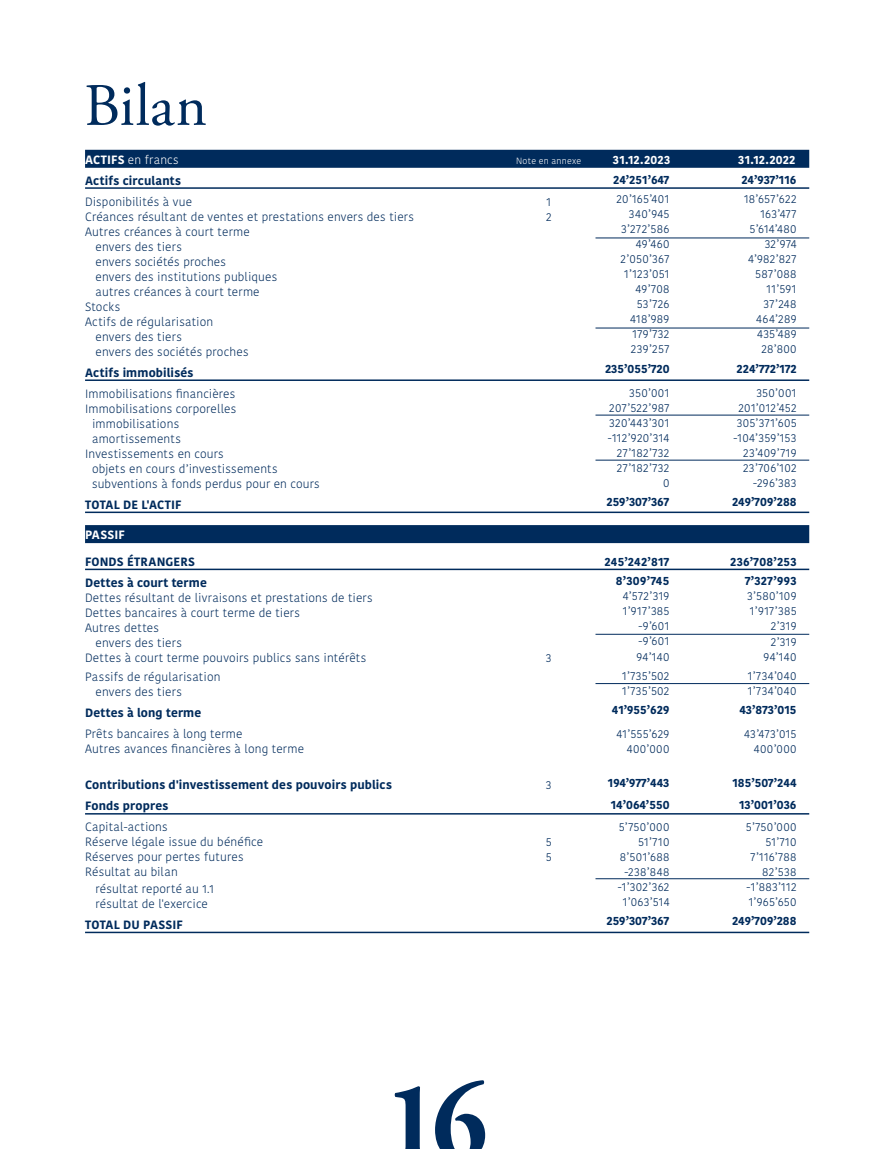
<style>
.page{position:relative;width:872px;height:1149px;background:#fff}
.page>*{position:absolute;margin:0;border:0;box-sizing:border-box;transform-origin:0 0}
.t1{font:700 112.65px "Adobe Garamond Pro";color:#002b5c;scale:.95 1}
.t2{font:60px "Adobe Garamond Pro";letter-spacing:.005em;color:#002b5c}
.t3{font:300 12px/15px "Kohinoor Bangla";letter-spacing:.015em;color:#002b5c;text-align:right}
.t4{font:700 12px/21px "Kohinoor Bangla";letter-spacing:.01em;color:#002b5c}
.t5{font:700 12px "Kohinoor Bangla";letter-spacing:.02em;color:#fff}
.t6{font:700 12px/19.2px "Kohinoor Bangla";letter-spacing:.03em;color:#002b5c;text-align:right}
.t7{font:300 12px/15px "Kohinoor Bangla";letter-spacing:.04em;color:#002b5c}
.t8{font:300 12px "Kohinoor Bangla";letter-spacing:.02em;color:#fff}
.t9{font:300 9px "Kohinoor Bangla";letter-spacing:.02em;color:#fff}
.s1{font-weight:700}
</style>
<div class="page">
<div style="left:85px;top:150px;width:724px;height:18px;background:#002b5c"></div>
<hr style="left:85px;top:187px;width:724px;height:2px;background:#002b5c">
<hr style="left:595px;top:237px;width:214px;height:1px;background:#002b5c">
<hr style="left:595px;top:327px;width:214px;height:1px;background:#002b5c">
<hr style="left:85px;top:379px;width:724px;height:2px;background:#002b5c">
<hr style="left:595px;top:414px;width:214px;height:1px;background:#002b5c">
<hr style="left:595px;top:459px;width:214px;height:1px;background:#002b5c">
<hr style="left:85px;top:511px;width:724px;height:2px;background:#002b5c">
<div style="left:85px;top:525px;width:724px;height:18px;background:#002b5c"></div>
<hr style="left:85px;top:568px;width:724px;height:2px;background:#002b5c">
<hr style="left:595px;top:633px;width:214px;height:1px;background:#002b5c">
<hr style="left:595px;top:683px;width:214px;height:1px;background:#002b5c">
<hr style="left:85px;top:812px;width:724px;height:2px;background:#002b5c">
<hr style="left:595px;top:878px;width:214px;height:1px;background:#002b5c">
<hr style="left:85px;top:931px;width:724px;height:1px;background:#002b5c">
<h2 class="t2" style="left:84px;top:70px;width:124px">Bilan</h2>
<p class="t8" style="left:85px;top:150px;width:95px"><span class="s1">ACTIFS</span> en francs</p>
<p class="t9" style="left:516px;top:154px;width:67px">Note en annexe</p>
<p class="t5" style="left:613px;top:149px;width:59px">31.12.2023</p>
<p class="t5" style="left:738px;top:149px;width:59px">31.12.2022</p>
<p class="t4" style="left:85px;top:169px;width:98px">Actifs circulants</p>
<p class="t3" style="left:85px;top:194px;width:109px">Disponibilités à vue</p>
<p class="t3" style="left:546px;top:194px;width:6px">1</p>
<p class="t3" style="left:85px;top:209px;width:330px">Créances résultant de ventes et prestations envers des tiers</p>
<p class="t3" style="left:546px;top:209px;width:7px">2</p>
<p class="t3" style="left:85px;top:224px;width:166px">Autres créances à court terme</p>
<p class="t3" style="left:95px;top:239px;width:88px">envers des tiers</p>
<p class="t3" style="left:95px;top:254px;width:132px">envers sociétés proches</p>
<p class="t3" style="left:95px;top:269px;width:183px">envers des institutions publiques</p>
<p class="t3" style="left:95px;top:284px;width:166px">autres créances à court terme</p>
<p class="t3" style="left:85px;top:299px;width:37px">Stocks</p>
<p class="t3" style="left:85px;top:314px;width:130px">Actifs de régularisation</p>
<p class="t3" style="left:95px;top:329px;width:88px">envers des tiers</p>
<p class="t3" style="left:95px;top:344px;width:155px">envers des sociétés proches</p>
<p class="t4" style="left:85px;top:361px;width:110px">Actifs immobilisés</p>
<p class="t3" style="left:85px;top:386px;width:152px">Immobilisations financières</p>
<p class="t3" style="left:85px;top:401px;width:153px">Immobilisations corporelles</p>
<p class="t3" style="left:92px;top:416px;width:89px">immobilisations</p>
<p class="t3" style="left:92px;top:431px;width:91px">amortissements</p>
<p class="t3" style="left:85px;top:446px;width:140px">Investissements en cours</p>
<p class="t3" style="left:92px;top:461px;width:187px">objets en cours d’investissements</p>
<p class="t3" style="left:92px;top:476px;width:229px">subventions à fonds perdus pour en cours</p>
<p class="t4" style="left:85px;top:493px;width:98px">TOTAL DE L'ACTIF</p>
<p class="t5" style="left:85px;top:524px;width:41px">PASSIF</p>
<p class="t4" style="left:85px;top:550px;width:123px">FONDS ÉTRANGERS<br>Dettes à court terme</p>
<p class="t3" style="left:85px;top:590px;width:289px">Dettes résultant de livraisons et prestations de tiers</p>
<p class="t3" style="left:85px;top:605px;width:216px">Dettes bancaires à court terme de tiers</p>
<p class="t3" style="left:85px;top:620px;width:76px">Autres dettes</p>
<p class="t3" style="left:95px;top:635px;width:88px">envers des tiers</p>
<p class="t3" style="left:85px;top:650px;width:283px">Dettes à court terme pouvoirs publics sans intérêts</p>
<p class="t3" style="left:546px;top:650px;width:7px">3</p>
<p class="t3" style="left:95px;top:669px;width:126px;text-align:left;text-indent:-10px">Passifs de régularisation envers des tiers</p>
<p class="t4" style="left:85px;top:701px;width:118px">Dettes à long terme</p>
<p class="t3" style="left:85px;top:726px;width:221px;text-align:left">Prêts bancaires à long terme<br>Autres avances financières à long terme</p>
<p class="t4" style="left:85px;top:773px;width:308px">Contributions d'investissement des pouvoirs publics</p>
<p class="t3" style="left:546px;top:777px;width:7px">3</p>
<p class="t4" style="left:85px;top:794px;width:85px">Fonds propres</p>
<p class="t3" style="left:85px;top:819px;width:180px;text-align:left">Capital-actions<br>Réserve légale issue du bénéfice</p>
<p class="t4" style="left:613px;top:169px;width:58px">24’251’647</p>
<p class="t3" style="left:616px;top:191px;width:54px">20’165’401<br>340’945<br>3’272’586<br>49’460<br>2’050’367<br>1’123’051<br>49’708<br>53’726<br>418’989<br>179’732<br>239’257</p>
<p class="t4" style="left:605px;top:357px;width:66px">235’055’720</p>
<p class="t3" style="left:608px;top:384px;width:63px">350’001<br>207’522’987<br>320’443’301 -112’920’314<br>27’182’732<br>27’182’732<br>0</p>
<p class="t4" style="left:606px;top:490px;width:64px">259’307’367</p>
<p class="t4" style="left:741px;top:169px;width:57px">24’937’116</p>
<p class="t3" style="left:744px;top:191px;width:54px">18’657’622<br>163’477<br>5’614’480<br>32’974<br>4’982’827<br>587’088<br>11’591<br>37’248<br>464’289<br>435’489<br>28’800</p>
<p class="t4" style="left:736px;top:357px;width:61px">224’772’172</p>
<p class="t3" style="left:733px;top:384px;width:65px">350’001<br>201’012’452<br>305’371’605 -104’359’153<br>23’409’719<br>23’706’102 -296’383</p>
<p class="t4" style="left:732px;top:490px;width:66px">249’709’288</p>
<p class="t4" style="left:604px;top:551px;width:67px;line-height:19.2px;text-align:right">245’242’817<br>8’309’745</p>
<p class="t3" style="left:623px;top:588px;width:48px">4’572’319<br>1’917’385 -9’601 -9’601<br>94’140</p>
<p class="t3" style="left:622px;top:667px;width:49px;text-align:left">1’735’502<br>1’735’502</p>
<p class="t4" style="left:612px;top:698px;width:59px">41’955’629</p>
<p class="t3" style="left:616px;top:726px;width:54px">41’555’629<br>400’000</p>
<p class="t4" style="left:608px;top:772px;width:63px">194’977’443<br>14’064’550</p>
<p class="t3" style="left:617px;top:818px;width:53px">5’750’000<br>51’710<br>8’501’688 -238’848 -1’302’362<br>1’063’514</p>
<p class="t4" style="left:606px;top:909px;width:64px">259’307’367</p>
<p class="t6" style="left:730px;top:551px;width:68px">236’708’253<br>7’327’993</p>
<p class="t3" style="left:747px;top:588px;width:51px">3’580’109<br>1’917’385<br>2’319<br>2’319<br>94’140</p>
<p class="t7" style="left:748px;top:667px;width:50px">1’734’040<br>1’734’040</p>
<p class="t4" style="left:739px;top:698px;width:59px">43’873’015</p>
<p class="t3" style="left:744px;top:726px;width:54px">43’473’015<br>400’000</p>
<p class="t4" style="left:732px;top:772px;width:66px;text-align:center">185’507’244<br>13’001’036</p>
<p class="t3" style="left:746px;top:818px;width:52px">5’750’000<br>51’710<br>7’116’788<br>82’538 -1’883’112<br>1’965’650</p>
<p class="t4" style="left:732px;top:909px;width:66px">249’709’288</p>
<p class="t3" style="left:546px;top:834px;width:7px">5</p>
<p class="t3" style="left:85px;top:849px;width:160px">Réserves pour pertes futures</p>
<p class="t3" style="left:546px;top:849px;width:7px">5</p>
<p class="t3" style="left:96px;top:863px;width:120px;line-height:16.5px;text-align:left;text-indent:-10px">Résultat au bilan résultat reporté au 1.1</p>
<p class="t3" style="left:96px;top:895px;width:114px">résultat de l'exercice</p>
<p class="t4" style="left:85px;top:913px;width:99px">TOTAL DU PASSIF</p>
<h1 class="t1" style="left:384px;top:1056px;width:110px">16</h1>
</div>
